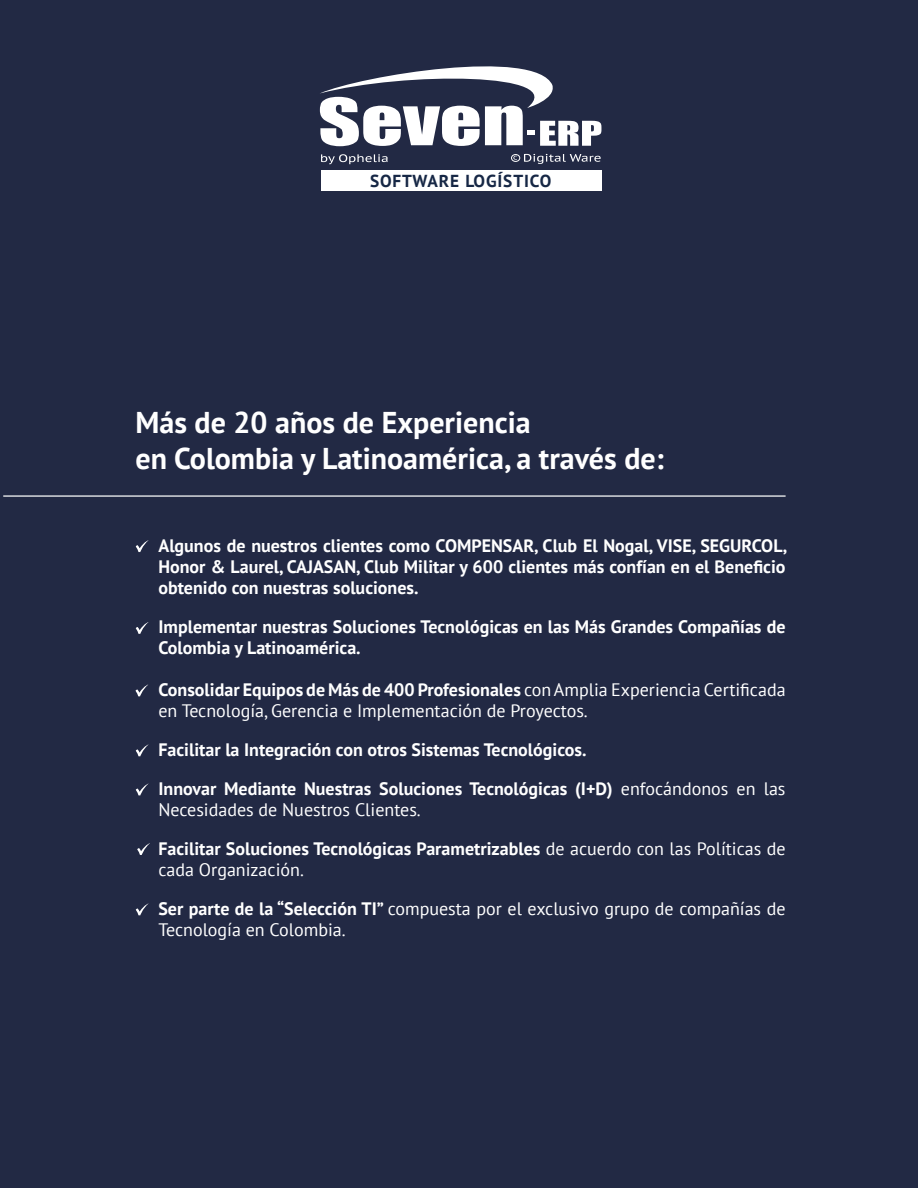
<style>
.page{position:relative;width:918px;height:1188px;background:#222944}
.page>*{position:absolute;margin:0;border:0;box-sizing:border-box;transform-origin:0 0}
.t1{font:700 30px/36px "PT Sans";color:#fff}
.t2{font:700 18px/21px "PT Sans";color:#fff}
.t3{font:18px/39px "PT Sans";color:#fff}
.t4{font:700 17.4px "PT Sans";letter-spacing:.05em;color:#162745}
.s1{font-weight:700}
.s2{font-weight:400}
</style>
<div class="page">
<hr style="left:3px;top:495px;width:783px;height:2px;background:#fff">
<svg style="left:136px;top:540px;width:13px;height:12px"></svg>
<svg style="left:136px;top:622px;width:13px;height:12px"></svg>
<svg style="left:136px;top:744px;width:13px;height:12px"></svg>
<svg style="left:135px;top:684px;width:13px;height:12px"></svg>
<svg style="left:136px;top:784px;width:12px;height:11px"></svg>
<svg style="left:137px;top:843px;width:13px;height:12px"></svg>
<svg style="left:136px;top:903px;width:13px;height:12px"></svg>
<svg style="left:524px;top:154px;width:77px;height:10px"></svg>
<div style="left:511px;top:154px;width:9px;height:8px;border:1px solid #fff;border-radius:50%"></div>
<svg style="left:321px;top:154px;width:67px;height:10px"></svg>
<svg style="left:320px;top:66px;width:281px;height:80px"></svg>
<div style="left:321px;top:170px;width:280px;height:20px;background:#fff"></div>
<p class="t4" style="left:370px;top:169px;width:183px">SOFTWARE LOGÍSTICO</p>
<h1 class="t1" style="left:135px;top:403px;width:530px">Más de 20 años de Experiencia<br>en Colombia y Latinoamérica, a través de:</h1>
<p class="t2" style="left:158px;top:535px;width:630px;text-align:justify">Algunos de nuestros clientes como COMPENSAR, Club El Nogal, VISE, SEGURCOL, Honor &amp; Laurel, CAJASAN, Club Militar y 600 clientes más confían en el Beneficio obtenido con nuestras soluciones.</p>
<p class="t2" style="left:158px;top:616px;width:629px">Implementar nuestras Soluciones Tecnológicas en las Más Grandes Compañías de<br>Colombia y Latinoamérica.</p>
<p class="t3" style="left:158px;top:679px;width:629px;line-height:21px"><span class="s1">Consolidar Equipos de Más de 400 Profesionales</span> con Amplia Experiencia Certificada en Tecnología, Gerencia e Implementación de Proyectos.</p>
<p class="t2" style="left:158px;top:730px;width:629px;line-height:39px">Facilitar la Integración con otros Sistemas Tecnológicos.<br>Innovar Mediante Nuestras Soluciones Tecnológicas (I+D) <span class="s2">enfocándonos en las</span></p>
<p class="t3" style="left:158px;top:790px;width:629px">Necesidades de Nuestros Clientes.<br><span class="s1">Facilitar Soluciones Tecnológicas Parametrizables</span> de acuerdo con las Políticas de</p>
<p class="t3" style="left:158px;top:850px;width:629px">cada Organización.<br><span class="s1">Ser parte de la “Selección TI”</span> compuesta por el exclusivo grupo de compañías de</p>
<p class="t3" style="left:158px;top:910px;width:189px">Tecnología en Colombia.</p>
</div>
